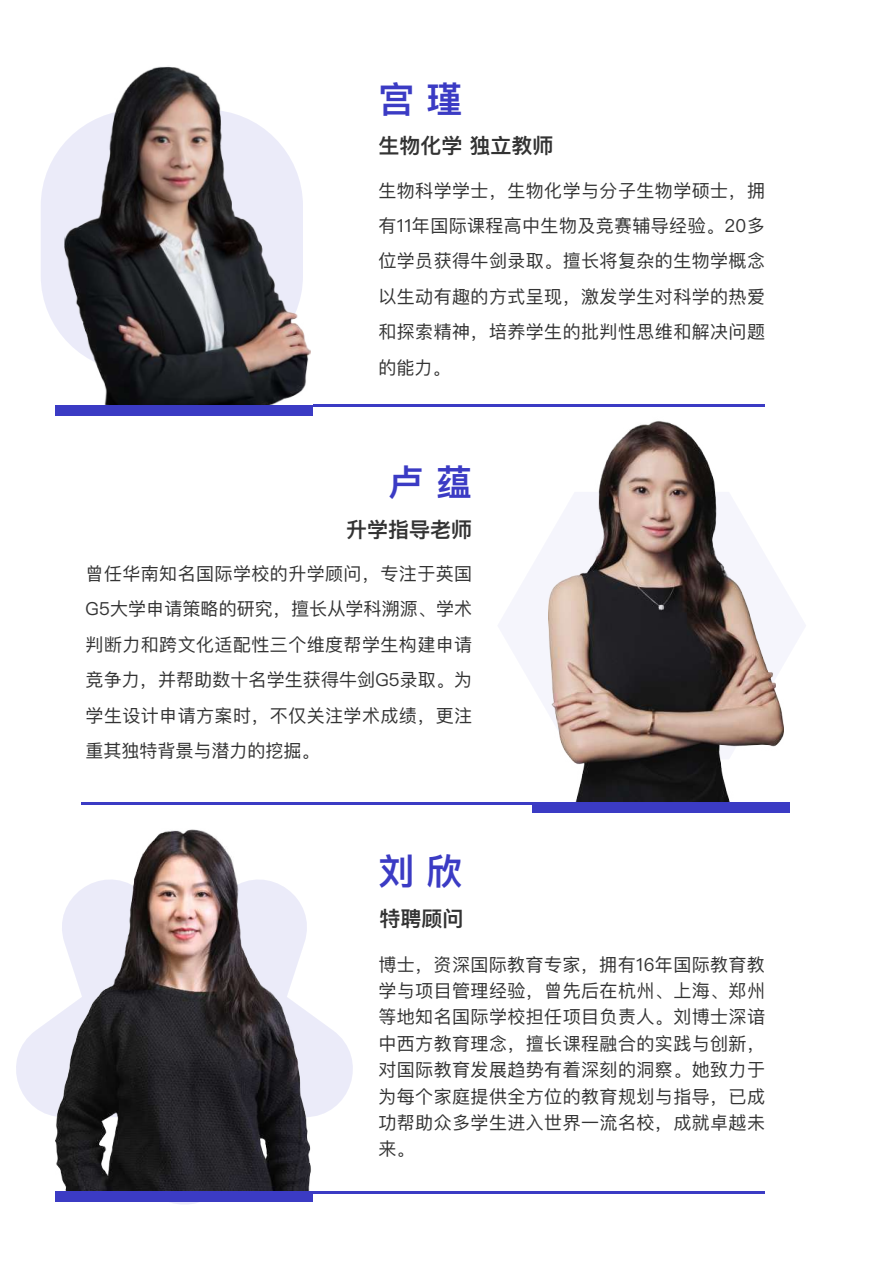
<style>
.page{position:relative;width:893px;height:1263px;background:#fff}
.page>*{position:absolute;margin:0;border:0;box-sizing:border-box;transform-origin:0 0}
.t1{font:600 36px "Ping Fang SC";color:#3b3bc4}
.t2{font:600 21px "Ping Fang SC";color:#333}
.t3{font:18px/35.4px "Ping Fang SC";letter-spacing:.025em;color:#333;text-align:justify}
</style>
<div class="page">
<svg style="left:16px;top:1015px;width:337px;height:190px"></svg>
<div style="left:41px;top:110px;width:262px;height:262px;background:#ebebf9;border-radius:96px"></div>
<img style="left:61px;top:66px;width:256px;height:339px">
<div style="left:56px;top:405px;width:257px;height:11px;background:#3b3bc4"></div>
<hr style="left:313px;top:405px;width:451px;height:2px;background:#3b3bc4">
<div style="left:533px;top:801px;width:257px;height:11px;background:#3b3bc4"></div>
<hr style="left:81px;top:802px;width:452px;height:2px;background:#3b3bc4">
<img style="left:56px;top:829px;width:256px;height:362px">
<img style="left:549px;top:421px;width:235px;height:381px">
<div style="left:56px;top:1191px;width:257px;height:11px;background:#3b3bc4"></div>
<hr style="left:313px;top:1191px;width:451px;height:3px;background:#3b3bc4">
<h1 class="t1" style="left:378px;top:76px;width:85px">宫 瑾</h1>
<p class="t2" style="left:378px;top:133px;width:176px">生物化学 独立教师</p>
<p class="t3" style="left:378px;top:173px;width:388px">生物科学学士，生物化学与分子生物学硕士，拥有11年国际课程高中生物及竞赛辅导经验。20多位学员获得牛剑录取。擅长将复杂的生物学概念以生动有趣的方式呈现，激发学生对科学的热爱和探索精神，培养学生的批判性思维和解决问题的能力。</p>
<h1 class="t1" style="left:388px;top:460px;width:85px">卢 蕴</h1>
<p class="t2" style="left:346px;top:516px;width:127px">升学指导老师</p>
<p class="t3" style="left:86px;top:556px;width:388px">曾任华南知名国际学校的升学顾问，专注于英国G5大学申请策略的研究，擅长从学科溯源、学术判断力和跨文化适配性三个维度帮学生构建申请竞争力，并帮助数十名学生获得牛剑G5录取。为学生设计申请方案时，不仅关注学术成绩，更注重其独特背景与潜力的挖掘。</p>
<h1 class="t1" style="left:378px;top:849px;width:85px">刘 欣</h1>
<p class="t2" style="left:380px;top:905px;width:85px">特聘顾问</p>
<p class="t3" style="left:378px;top:951px;width:388px;line-height:26.4px">博士，资深国际教育专家，拥有16年国际教育教学与项目管理经验，曾先后在杭州、上海、郑州等地知名国际学校担任项目负责人。刘博士深谙中西方教育理念，擅长课程融合的实践与创新，对国际教育发展趋势有着深刻的洞察。她致力于为每个家庭提供全方位的教育规划与指导，已成功帮助众多学生进入世界一流名校，成就卓越未来。</p>
</div>
